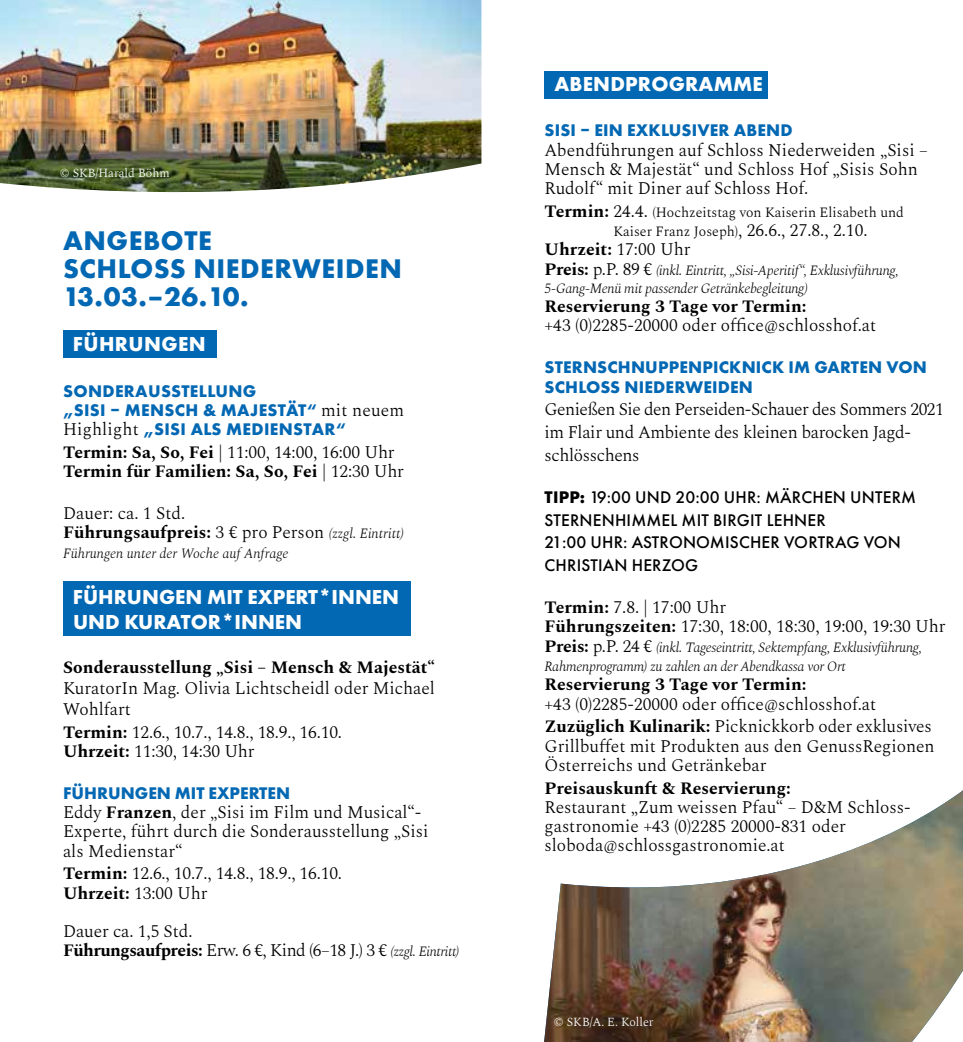
<style>
.page{position:relative;width:963px;height:1042px;background:#fff}
.page>*{position:absolute;margin:0;border:0;box-sizing:border-box;transform-origin:0 0}
.t1{font:700 28px/28px "Futura PT";letter-spacing:.02em;color:#0368b3}
.t2{font:700 21px/25.2px "Futura PT";color:#fff}
.t3{font:700 21px "Futura PT";letter-spacing:.02em;color:#fff}
.t4{font:300 17.5px/19.2px "Spectral";color:#000}
.t5{font:700 17.5px/19.2px "Spectral";color:#000}
.t6{font:700 17.5px/19.2px "Futura PT";letter-spacing:.01em;color:#0368b3}
.t7{font:500 17.5px/22.8px "Futura PT";letter-spacing:.01em;color:#000}
.t8{font:300 17.5px/22.8px "Spectral";letter-spacing:-.025em;color:#000}
.t9{font:italic 300 14px/18.2px "Spectral";letter-spacing:-.02em;color:#000}
.t10{font:300 14px/19.2px "Spectral";color:#000}
.t11{font:italic 300 14px "Spectral";color:#000}
.t12{font:300 12.25px "Spectral";color:#fff}
.s1{font-family:"Spectral";font-weight:300;color:#000}
.s2{font-weight:300}
.s3{font-weight:700}
.s4{font-style:italic;font-size:14px}
.s5{font-weight:700;font-size:17.5px}
.s6{font-size:17.5px}
.s7{font-weight:700;font-style:normal;font-size:17.5px}
.s8{font-style:normal;font-size:17.5px}
</style>
<div class="page">
<img style="left:0;top:0;width:481px;height:193px">
<img style="left:544px;top:791px;width:418px;height:251px">
<div style="left:63px;top:581px;width:347px;height:54px;background:#0368b3"></div>
<div style="left:63px;top:331px;width:154px;height:27px;background:#0368b3"></div>
<div style="left:544px;top:71px;width:223px;height:27px;background:#0368b3"></div>
<p class="t12" style="left:60px;top:164px;width:111px">© SKB/Harald Böhm</p>
<h1 class="t1" style="left:63px;top:225px;width:340px">ANGEBOTE<br>SCHLOSS NIEDERWEIDEN<br>13.03.–26.10.</h1>
<p class="t3" style="left:73px;top:330px;width:134px">FÜHRUNGEN</p>
<p class="t6" style="left:63px;top:381px;width:342px">SONDERAUSSTELLUNG<br>„SISI – MENSCH &amp; MAJESTÄT“ <span class="s1">mit neuem<br>Highlight</span> „SISI ALS MEDIENSTAR“</p>
<p class="t5" style="left:63px;top:441px;width:342px">Termin: Sa, So, Fei <span class="s2">| 11:00, 14:00, 16:00 Uhr<br></span>Termin für Familien: Sa, So, Fei <span class="s2">| 12:30 Uhr</span></p>
<p class="t4" style="left:63px;top:502px;width:342px">Dauer: ca. 1 Std.<br><span class="s3">Führungsaufpreis:</span> 3 € pro Person <span class="s4">(zzgl. Eintritt)</span></p>
<p class="t11" style="left:63px;top:543px;width:227px">Führungen unter der Woche auf Anfrage</p>
<p class="t2" style="left:73px;top:584px;width:328px">FÜHRUNGEN MIT EXPERT*INNEN<br>UND KURATOR*INNEN</p>
<p class="t5" style="left:63px;top:656px;width:373px">Sonderausstellung „Sisi – Mensch &amp; Majestät“</p>
<p class="t4" style="left:63px;top:676px;width:373px;line-height:21px">KuratorIn Mag. Olivia Lichtscheidl oder Michael<br>Wohlfart</p>
<p class="t4" style="left:63px;top:721px;width:280px"><span class="s3">Termin:</span> 12.6., 10.7., 14.8., 18.9., 16.10.<br><span class="s3">Uhrzeit:</span> 11:30, 14:30 Uhr</p>
<p class="t6" style="left:63px;top:783px;width:228px">FÜHRUNGEN MIT EXPERTEN</p>
<p class="t4" style="left:63px;top:801px;width:367px">Eddy <span class="s3">Franzen</span>, der „Sisi im Film und Musical“-<br>Experte, führt durch die Sonderausstellung „Sisi als Medienstar“</p>
<p class="t4" style="left:63px;top:863px;width:280px"><span class="s3">Termin:</span> 12.6., 10.7., 14.8., 18.9., 16.10.<br><span class="s3">Uhrzeit:</span> 13:00 Uhr</p>
<p class="t4" style="left:63px;top:920px;width:398px">Dauer ca. 1,5 Std.<br><span class="s3">Führungsaufpreis:</span> Erw. 6 €, Kind (6–18 J.) 3 € <span class="s4">(zzgl. Eintritt)</span></p>
<p class="t2" style="left:554px;top:71px;width:210px">ABENDPROGRAMME</p>
<p class="t6" style="left:544px;top:120px;width:249px">SISI – EIN EXKLUSIVER ABEND</p>
<p class="t4" style="left:544px;top:139px;width:385px">Abendführungen auf Schloss Niederweiden „Sisi –<br>Mensch &amp; Majestät“ und Schloss Hof „Sisis Sohn<br>Rudolf“ mit Diner auf Schloss Hof.</p>
<p class="t10" style="left:613px;top:202px;width:292px;text-indent:-69px"><span class="s5">Termin:</span> <span class="s6">24.4.</span> (Hochzeitstag von Kaiserin Elisabeth und<br>Kaiser Franz Joseph)<span class="s6">, 26.6., 27.8., 2.10.</span></p>
<p class="t5" style="left:544px;top:239px;width:147px">Uhrzeit: <span class="s2">17:00 Uhr</span></p>
<p class="t9" style="left:544px;top:260px;width:355px"><span class="s7">Preis:</span> <span class="s8">p.P. 89 €</span> (inkl. Eintritt, „Sisi-Aperitif“, Exklusivführung,<br>5-Gang-Menü mit passender Getränkebegleitung)</p>
<p class="t5" style="left:544px;top:295px;width:263px">Reservierung 3 Tage vor Termin:</p>
<p class="t4" style="left:544px;top:315px;width:333px">+43 (0)2285-20000 oder office@schlosshof.at</p>
<p class="t6" style="left:544px;top:357px;width:384px">STERNSCHNUPPENPICKNICK IM GARTEN VON<br>SCHLOSS NIEDERWEIDEN</p>
<p class="t8" style="left:544px;top:397px;width:401px">Genießen Sie den Perseiden-Schauer des Sommers 2021 im Flair und Ambiente des kleinen barocken Jagd&shy;schlösschens</p>
<p class="t7" style="left:544px;top:486px;width:373px"><span class="s3">TIPP:</span> 19:00 UND 20:00 UHR: MÄRCHEN UNTERM<br>STERNENHIMMEL MIT BIRGIT LEHNER<br>21:00 UHR: ASTRONOMISCHER VORTRAG VON<br>CHRISTIAN HERZOG</p>
<p class="t4" style="left:544px;top:596px;width:402px"><span class="s3">Termin:</span> 7.8. | 17:00 Uhr<br><span class="s3">Führungszeiten:</span> 17:30, 18:00, 18:30, 19:00, 19:30 Uhr</p>
<p class="t9" style="left:544px;top:636px;width:379px;line-height:19.2px"><span class="s7">Preis:</span> <span class="s8">p.P. 24 €</span> (inkl. Tageseintritt, Sektempfang, Exklusivführung,<br>Rahmenprogramm) zu zahlen an der Abendkassa vor Ort</p>
<p class="t5" style="left:544px;top:673px;width:263px">Reservierung 3 Tage vor Termin:</p>
<p class="t4" style="left:544px;top:691px;width:389px;line-height:22.8px">+43 (0)2285-20000 oder office@schlosshof.at<br><span class="s3">Zuzüglich Kulinarik:</span> Picknickkorb oder exklusives</p>
<p class="t4" style="left:544px;top:735px;width:391px">Grillbuffet mit Produkten aus den GenussRegionen<br>Österreichs und Getränkebar</p>
<p class="t5" style="left:544px;top:777px;width:248px">Preisauskunft &amp; Reservierung:</p>
<p class="t4" style="left:544px;top:796px;width:366px">Restaurant „Zum weissen Pfau“ – D&amp;M Schloss&shy;gastronomie +43 (0)2285 20000-831 oder sloboda@schlossgastronomie.at</p>
<p class="t12" style="left:554px;top:1013px;width:101px">© SKB/A. E. Koller</p>
</div>
